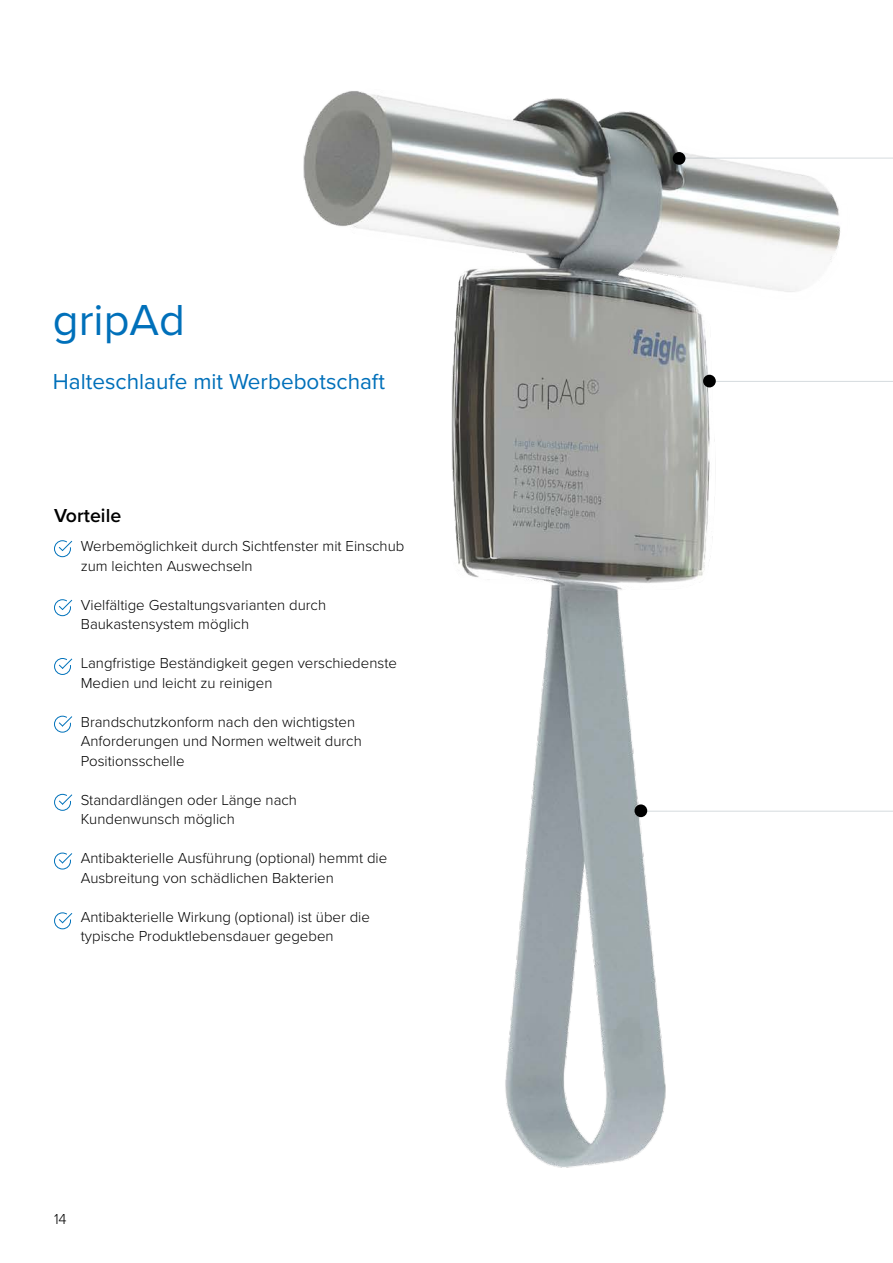
<style>
.page{position:relative;width:893px;height:1263px;background:#fff}
.page>*{position:absolute;margin:0;border:0;box-sizing:border-box;transform-origin:0 0}
.t1{font:45px "Proxima Nova";color:#0070ba}
.t2{font:22.5px "Proxima Nova";color:#0070ba}
.t3{font:600 19.5px "Proxima Nova";color:#000}
.t4{font:300 15px/19.5px "Proxima Nova";color:#000}
</style>
<div class="page">
<img style="left:60px;top:91px;width:827px;height:1077px">
<hr style="left:709px;top:381px;width:184px;height:1px;background:#c3cbd0">
<hr style="left:679px;top:158px;width:214px;height:1px;background:#c3cbd0">
<div style="left:673px;top:152px;width:12px;height:13px;background:#000;border-radius:50%"></div>
<div style="left:703px;top:375px;width:13px;height:12px;background:#000;border-radius:50%"></div>
<hr style="left:645px;top:811px;width:248px;height:1px;background:#c3cbd0">
<div style="left:634px;top:804px;width:13px;height:13px;background:#000;border-radius:50%"></div>
<svg style="left:54px;top:540px;width:18px;height:17px"></svg>
<svg style="left:54px;top:599px;width:18px;height:17px"></svg>
<svg style="left:54px;top:658px;width:18px;height:17px"></svg>
<svg style="left:54px;top:716px;width:18px;height:17px"></svg>
<svg style="left:54px;top:794px;width:18px;height:17px"></svg>
<svg style="left:54px;top:853px;width:18px;height:16px"></svg>
<svg style="left:54px;top:912px;width:18px;height:17px"></svg>
<h1 class="t1" style="left:53px;top:286px;width:134px">gripAd</h1>
<h2 class="t2" style="left:53px;top:365px;width:334px">Halteschlaufe mit Werbebotschaft</h2>
<h3 class="t3" style="left:54px;top:501px;width:69px">Vorteile</h3>
<p class="t4" style="left:81px;top:536px;width:325px">Werbemöglichkeit durch Sichtfenster mit Einschub zum leichten Auswechseln</p>
<p class="t4" style="left:81px;top:594px;width:247px">Vielfältige Gestaltungsvarianten durch<br>Baukastensystem möglich</p>
<p class="t4" style="left:81px;top:653px;width:318px">Langfristige Beständigkeit gegen verschiedenste<br>Medien und leicht zu reinigen</p>
<p class="t4" style="left:81px;top:711px;width:283px">Brandschutzkonform nach den wichtigsten<br>Anforderungen und Normen weltweit durch<br>Positionsschelle</p>
<p class="t4" style="left:81px;top:789px;width:218px">Standardlängen oder Länge nach<br>Kundenwunsch möglich</p>
<p class="t4" style="left:81px;top:848px;width:308px">Antibakterielle Ausführung (optional) hemmt die<br>Ausbreitung von schädlichen Bakterien</p>
<p class="t4" style="left:81px;top:906px;width:291px">Antibakterielle Wirkung (optional) ist über die typische Produktlebensdauer gegeben</p>
<p class="t4" style="left:54px;top:1208px;width:14px">14</p>
</div>
